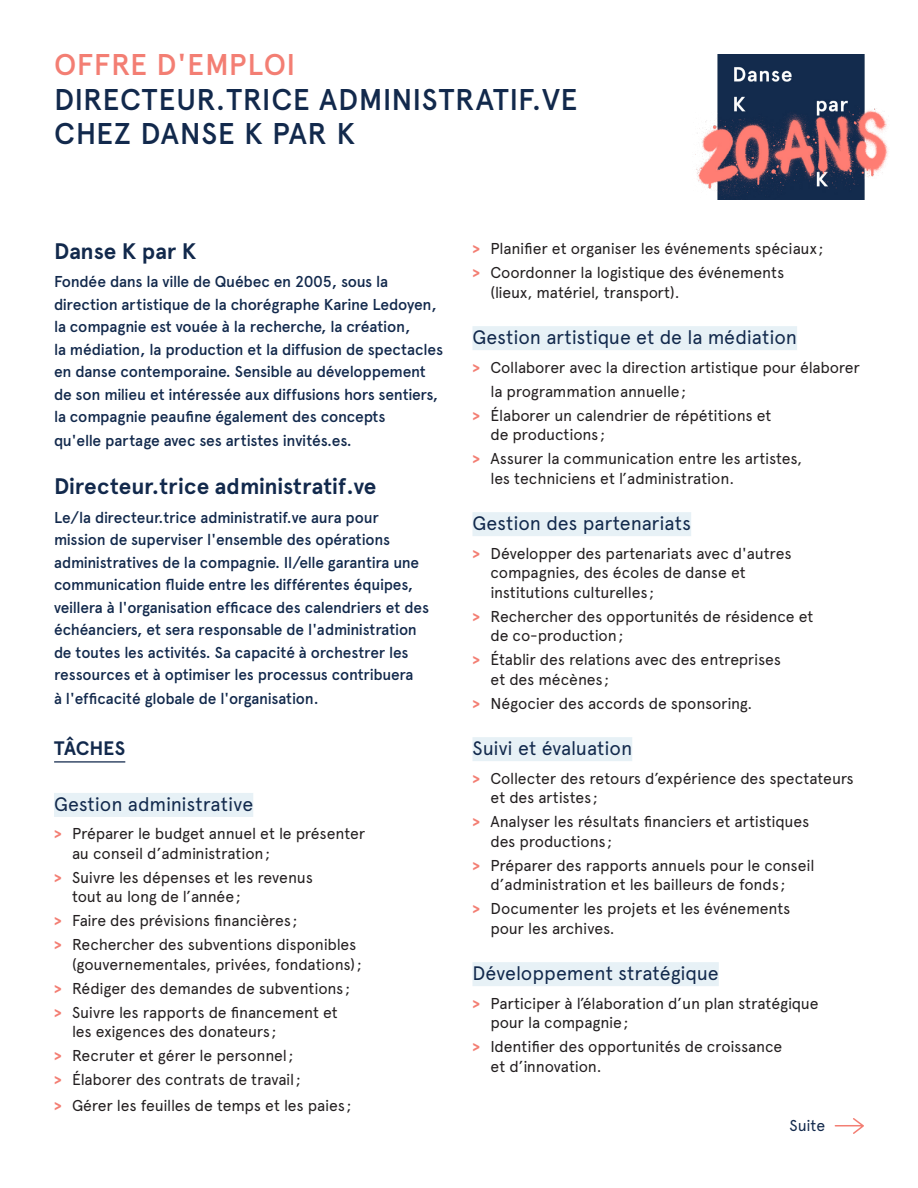
<style>
.page{position:relative;width:918px;height:1188px;background:#fff}
.page>*{position:absolute;margin:0;border:0;box-sizing:border-box;transform-origin:0 0}
.t1{font:500 30px/34.5px "Apercu";letter-spacing:.02em;color:#12294c}
.t2{font:500 30px "Apercu";letter-spacing:.02em;color:#f37e73}
.t3{font:700 22.5px "Apercu";color:#12294c}
.H3{font:19.5px "Apercu";letter-spacing:-.005em;color:#12294c}
.t4{font:700 19.5px "Apercu";letter-spacing:-.01em;color:#12294c}
.Liste{font:15.75px/19.5px "Apercu";letter-spacing:-.015em;color:#231f20}
.t5{font:500 15.75px/22.5px "Apercu";letter-spacing:-.015em;color:#12294c}
.t6{font:15.75px "Apercu";letter-spacing:-.005em;color:#12294c}
.s1{font-weight:700;color:#f37e73}
</style>
<div class="page">
<hr style="left:54px;top:761px;width:71px;height:2px;background:#12294c">
<div style="left:54px;top:793px;width:199px;height:24px;background:#e7f1f6"></div>
<div style="left:472px;top:326px;width:325px;height:24px;background:#e7f1f6"></div>
<div style="left:472px;top:512px;width:219px;height:24px;background:#e7f1f6"></div>
<div style="left:472px;top:737px;width:160px;height:24px;background:#e7f1f6"></div>
<div style="left:472px;top:962px;width:247px;height:24px;background:#e7f1f6"></div>
<svg style="left:834px;top:1118px;width:30px;height:16px"></svg>
<img style="left:695px;top:54px;width:194px;height:146px">
<p class="t2" style="left:54px;top:47px;width:243px">OFFRE D'EMPLOI</p>
<p class="t1" style="left:54px;top:82px;width:525px">DIRECTEUR.TRICE ADMINISTRATIF.VE<br>CHEZ DANSE K PAR K</p>
<p class="t3" style="left:54px;top:237px;width:144px">Danse K par K</p>
<p class="t5" style="left:54px;top:271px;width:391px">Fondée dans la ville de Québec en 2005, sous la direction artistique de la chorégraphe Karine Ledoyen, la compagnie est vouée à la recherche, la création,<br>la médiation, la production et la diffusion de spectacles en danse contemporaine. Sensible au développement de son milieu et intéressée aux diffusions hors sentiers, la compagnie peaufine également des concepts</p>
<p class="t5" style="left:54px;top:430px;width:299px">qu'elle partage avec ses artistes invités.es.</p>
<h2 class="t3" style="left:54px;top:473px;width:324px">Directeur.trice administratif.ve</h2>
<p class="t5" style="left:54px;top:506px;width:376px">Le/la directeur.trice administratif.ve aura pour mission de superviser l'ensemble des opérations administratives de la compagnie. Il/elle garantira une communication fluide entre les différentes équipes, veillera à l'organisation efficace des calendriers et des échéanciers, et sera responsable de l'administration de toutes les activités. Sa capacité à orchestrer les ressources et à optimiser les processus contribuera</p>
<p class="t5" style="left:54px;top:688px;width:266px">à l'efficacité globale de l'organisation.</p>
<p class="t4" style="left:54px;top:737px;width:73px">TÂCHES</p>
<h4 class="H3" style="left:54px;top:792px;width:201px">Gestion administrative</h4>
<h3 class="Liste" style="left:72px;top:824px;width:295px;text-indent:-18px"><span class="s1">&gt;</span> Préparer le budget annuel et le présenter au conseil d’administration;</h3>
<h3 class="Liste" style="left:72px;top:868px;width:242px;text-indent:-18px"><span class="s1">&gt;</span> Suivre les dépenses et les revenus tout au long de l’année;</h3>
<h3 class="Liste" style="left:54px;top:911px;width:245px"><span class="s1">&gt;</span> Faire des prévisions financières;</h3>
<h3 class="Liste" style="left:72px;top:935px;width:291px;text-indent:-18px"><span class="s1">&gt;</span> Rechercher des subventions disponibles (gouvernementales, privées, fondations);</h3>
<h3 class="Liste" style="left:54px;top:979px;width:298px"><span class="s1">&gt;</span> Rédiger des demandes de subventions;</h3>
<h3 class="Liste" style="left:72px;top:1003px;width:267px;text-indent:-18px"><span class="s1">&gt;</span> Suivre les rapports de financement et les exigences des donateurs;</h3>
<h3 class="Liste" style="left:54px;top:1046px;width:241px"><span class="s1">&gt;</span> Recruter et gérer le personnel;</h3>
<h3 class="Liste" style="left:54px;top:1070px;width:248px"><span class="s1">&gt;</span> Élaborer des contrats de travail;</h3>
<h3 class="Liste" style="left:54px;top:1096px;width:299px"><span class="s1">&gt;</span> Gérer les feuilles de temps et les paies;</h3>
<h3 class="Liste" style="left:472px;top:239px;width:353px"><span class="s1">&gt;</span> Planifier et organiser les événements spéciaux ;</h3>
<h3 class="Liste" style="left:490px;top:263px;width:295px;text-indent:-18px"><span class="s1">&gt;</span> Coordonner la logistique des événements (lieux, matériel, transport).</h3>
<h4 class="H3" style="left:472px;top:326px;width:326px">Gestion artistique et de la médiation</h4>
<h3 class="Liste" style="left:490px;top:355px;width:371px;line-height:24px;text-indent:-18px"><span class="s1">&gt;</span> Collaborer avec la direction artistique pour élaborer la programmation annuelle;</h3>
<h3 class="Liste" style="left:490px;top:405px;width:283px;text-indent:-18px"><span class="s1">&gt;</span> Élaborer un calendrier de répétitions et de productions;</h3>
<h3 class="Liste" style="left:490px;top:449px;width:313px;text-indent:-18px"><span class="s1">&gt;</span> Assurer la communication entre les artistes, les techniciens et l’administration.</h3>
<h4 class="H3" style="left:472px;top:512px;width:220px">Gestion des partenariats</h4>
<h3 class="Liste" style="left:490px;top:543px;width:303px;text-indent:-18px"><span class="s1">&gt;</span> Développer des partenariats avec d'autres compagnies, des écoles de danse et institutions culturelles;</h3>
<h3 class="Liste" style="left:490px;top:606px;width:325px;text-indent:-18px"><span class="s1">&gt;</span> Rechercher des opportunités de résidence et de co-production;</h3>
<h3 class="Liste" style="left:490px;top:650px;width:292px;text-indent:-18px"><span class="s1">&gt;</span> Établir des relations avec des entreprises et des mécènes;</h3>
<h3 class="Liste" style="left:472px;top:693px;width:281px"><span class="s1">&gt;</span> Négocier des accords de sponsoring.</h3>
<h4 class="H3" style="left:472px;top:737px;width:161px">Suivi et évaluation</h4>
<h3 class="Liste" style="left:490px;top:768px;width:365px;text-indent:-18px"><span class="s1">&gt;</span> Collecter des retours d’expérience des spectateurs et des artistes;</h3>
<h3 class="Liste" style="left:490px;top:812px;width:320px;text-indent:-18px"><span class="s1">&gt;</span> Analyser les résultats financiers et artistiques des productions;</h3>
<h3 class="Liste" style="left:490px;top:855px;width:325px;text-indent:-18px"><span class="s1">&gt;</span> Préparer des rapports annuels pour le conseil d’administration et les bailleurs de fonds;</h3>
<h3 class="Liste" style="left:490px;top:899px;width:301px;text-indent:-18px"><span class="s1">&gt;</span> Documenter les projets et les événements pour les archives.</h3>
<h4 class="H3" style="left:472px;top:962px;width:248px">Développement stratégique</h4>
<h3 class="Liste" style="left:490px;top:993px;width:330px;text-indent:-18px"><span class="s1">&gt;</span> Participer à l’élaboration d’un plan stratégique pour la compagnie;</h3>
<h3 class="Liste" style="left:490px;top:1037px;width:293px;text-indent:-18px"><span class="s1">&gt;</span> Identifier des opportunités de croissance et d’innovation.</h3>
<p class="t6" style="left:790px;top:1116px;width:37px">Suite</p>
</div>
